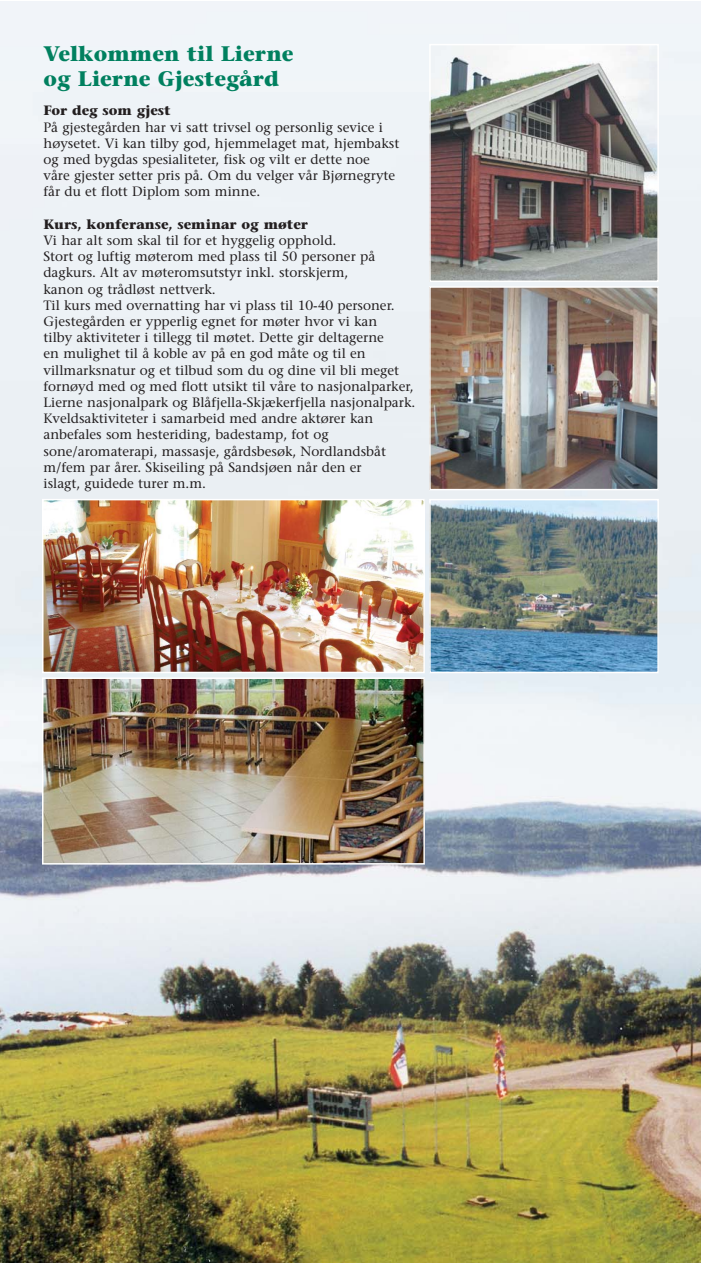
<style>
.page{position:relative;width:702px;height:1263px;background:#fff}
.page>*{position:absolute;margin:0;border:0;box-sizing:border-box;transform-origin:0 0}
.t1{font:700 21px/25.2px "Stone Serif";color:#00805f}
.t2{font:13.5px/16.2px "Stone Serif";color:#231f20}
.t3{font:700 13.5px "Stone Serif";color:#231f20}
</style>
<div class="page">
<img style="left:0;top:1px;width:700px;height:1262px">
<img style="left:432px;top:502px;width:224px;height:168px">
<div style="left:429px;top:499px;width:230px;height:174px;border:2px solid #fff"></div>
<img style="left:45px;top:502px;width:377px;height:168px">
<div style="left:42px;top:499px;width:383px;height:174px;border:2px solid #fff"></div>
<img style="left:45px;top:680px;width:377px;height:181px">
<div style="left:42px;top:677px;width:383px;height:187px;border:2px solid #fff"></div>
<img style="left:432px;top:47px;width:224px;height:232px">
<div style="left:429px;top:44px;width:230px;height:238px;border:2px solid #fff"></div>
<img style="left:432px;top:289px;width:224px;height:198px">
<div style="left:429px;top:286px;width:230px;height:204px;border:2px solid #fff"></div>
<h1 class="t1" style="left:43px;top:43px;width:251px">Velkommen til Lierne og Lierne Gjestegård</h1>
<p class="t3" style="left:43px;top:105px;width:129px">For deg som gjest</p>
<p class="t2" style="left:43px;top:120px;width:357px">På gjestegården har vi satt trivsel og personlig sevice i høysetet. Vi kan tilby god, hjemmelaget mat, hjembakst og med bygdas spesialiteter, fisk og vilt er dette noe våre gjester setter pris på. Om du velger vår Bjørnegryte får du et flott Diplom som minne.</p>
<p class="t3" style="left:43px;top:219px;width:266px">Kurs, konferanse, seminar og møter</p>
<p class="t2" style="left:43px;top:234px;width:373px">Vi har alt som skal til for et hyggelig opphold.<br>Stort og luftig møterom med plass til 50 personer på dagkurs. Alt av møteromsutstyr inkl. storskjerm,<br>kanon og trådløst nettverk.<br>Til kurs med overnatting har vi plass til 10-40 personer.<br>Gjestegården er ypperlig egnet for møter hvor vi kan<br>tilby aktiviteter i tillegg til møtet. Dette gir deltagerne<br>en mulighet til å koble av på en god måte og til en villmarksnatur og et tilbud som du og dine vil bli meget fornøyd med og med flott utsikt til våre to nasjonalparker, Lierne nasjonalpark og Blåfjella-Skjækerfjella nasjonalpark.<br>Kveldsaktiviteter i samarbeid med andre aktører kan anbefales som hesteriding, badestamp, fot og sone/aromaterapi, massasje, gårdsbesøk, Nordlandsbåt m/fem par årer. Skiseiling på Sandsjøen når den er<br>islagt, guidede turer m.m.</p>
</div>
